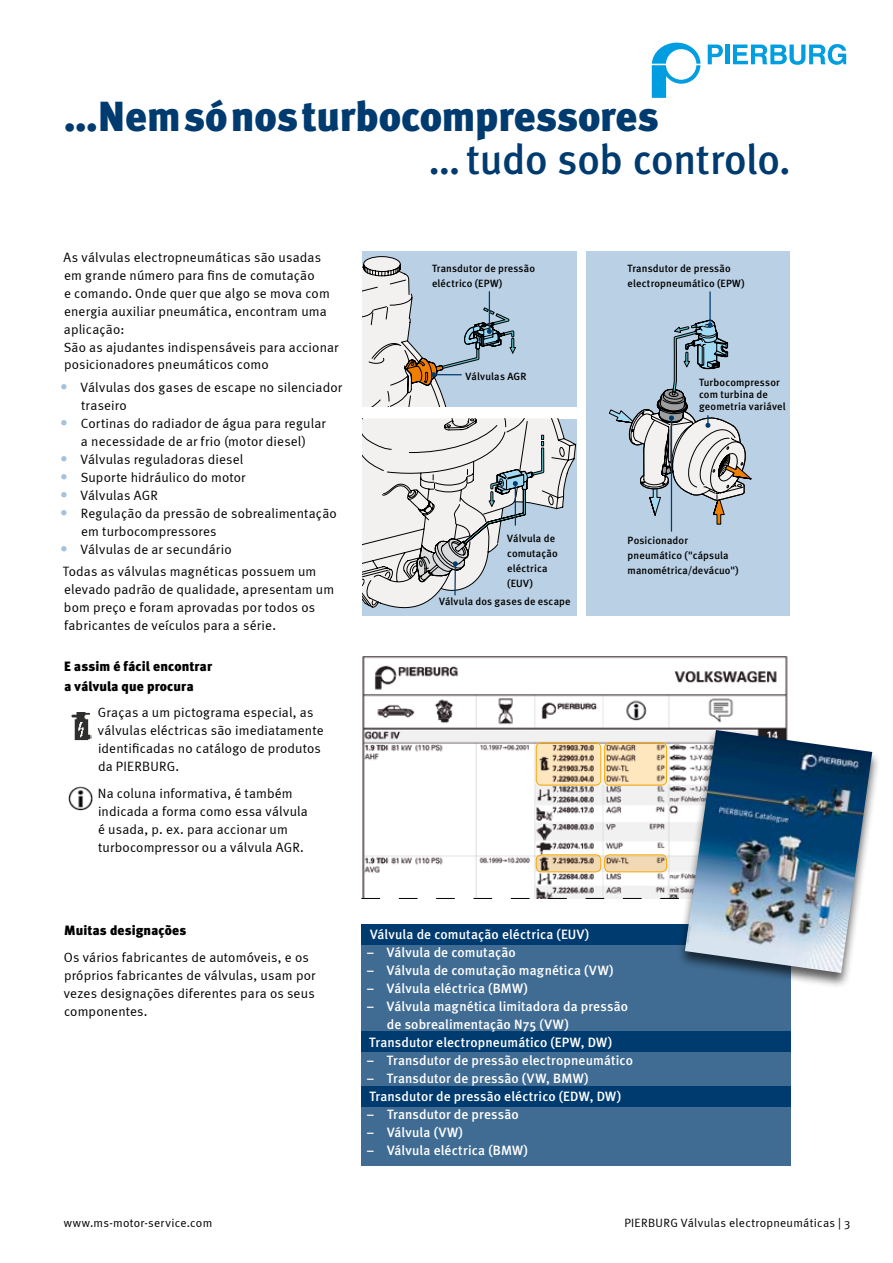
<style>
.page{position:relative;width:893px;height:1263px;background:#fff}
.page>*{position:absolute;margin:0;border:0;box-sizing:border-box;transform-origin:0 0}
.t1{font:900 42px "Meta";letter-spacing:-.005em;color:#003b6f}
.t2{font:500 42px "Meta";letter-spacing:-.01em;color:#003b6f}
.t3{font:13.5px/18px "Meta Normal";letter-spacing:.01em;color:#000}
.t4{font:500 13.5px/18px "Meta";letter-spacing:.01em;color:#fff}
.t5{font:13.5px/20.2px "Meta Black LF";letter-spacing:.01em;color:#000}
.t6{font:12px "Meta Normal";letter-spacing:.025em;color:#000}
.t7{font:500 10.5px/15px "Meta";letter-spacing:.015em;color:#000}
.s1{font-size:15px;color:#a4c2db}
</style>
<div class="page">
<div style="left:361px;top:924px;width:430px;height:242px;background:#406c93"></div>
<img style="left:362px;top:656px;width:426px;height:242px">
<img style="left:71px;top:712px;width:21px;height:29px">
<img style="left:68px;top:786px;width:25px;height:25px">
<div style="left:361px;top:924px;width:343px;height:21px;background:#003b6f"></div>
<div style="left:361px;top:1031px;width:430px;height:21px;background:#003b6f"></div>
<div style="left:361px;top:1086px;width:430px;height:21px;background:#003b6f"></div>
<svg style="left:536px;top:743px;width:65px;height:42px;background:#cfb899"></svg>
<div style="left:536px;top:742px;width:65px;height:43px;border:1px solid #f7a800;border-radius:5px"></div>
<svg style="left:605px;top:743px;width:62px;height:42px;background:#e3cca9"></svg>
<div style="left:604px;top:742px;width:63px;height:43px;border:1px solid #f7a800;border-radius:5px"></div>
<svg style="left:536px;top:855px;width:65px;height:17px"></svg>
<div style="left:536px;top:854px;width:65px;height:18px;border:1px solid #f7a800;border-radius:5px"></div>
<svg style="left:605px;top:855px;width:62px;height:17px"></svg>
<div style="left:604px;top:854px;width:63px;height:18px;border:1px solid #f7a800;border-radius:5px"></div>
<svg style="left:361px;top:898px;width:315px;height:1px"></svg>
<div style="left:676px;top:727px;width:204px;height:261px;background:#000;opacity:.65"></div>
<img style="left:685px;top:730px;width:187px;height:243px">
<svg style="left:652px;top:43px;width:48px;height:55px"></svg>
<svg style="left:708px;top:45px;width:15px;height:19px"></svg>
<hr style="left:725px;top:45px;width:4px;height:19px;background:#009ee0">
<svg style="left:733px;top:44px;width:113px;height:21px"></svg>
<div style="left:586px;top:251px;width:204px;height:365px;background:#bad0e4"></div>
<div style="left:362px;top:251px;width:214px;height:156px;background:#bad0e4"></div>
<svg style="left:362px;top:419px;width:214px;height:195px"></svg>
<hr style="left:671px;top:418px;width:1px;height:113px;background:#003b6f">
<hr style="left:709px;top:292px;width:2px;height:33px;background:#003b6f">
<svg style="left:609px;top:315px;width:143px;height:210px"></svg>
<svg style="left:362px;top:256px;width:154px;height:151px"></svg>
<h1 class="t1" style="left:64px;top:92px;width:597px">…Nem só nos turbocompressores</h1>
<h1 class="t2" style="left:428px;top:135px;width:364px">…tudo sob controlo.</h1>
<p class="t3" style="left:64px;top:248px;width:276px">As válvulas electropneumáticas são usadas em grande número para fins de comutação<br>e comando. Onde quer que algo se mova com energia auxiliar pneumática, encontram uma aplicação:<br>São as ajudantes indispensáveis para accionar posicionadores pneumáticos como</p>
<p class="t3" style="left:81px;top:378px;width:263px;text-indent:-21px"><span class="s1">•</span> Válvulas dos gases de escape no silenciador traseiro</p>
<p class="t3" style="left:60px;top:414px;width:267px;text-align:center"><span class="s1">•</span> Cortinas do radiador de água para regular a necessidade de ar frio (motor diesel)</p>
<p class="t3" style="left:60px;top:450px;width:185px"><span class="s1">•</span> Válvulas reguladoras diesel</p>
<p class="t3" style="left:60px;top:468px;width:187px"><span class="s1">•</span> Suporte hidráulico do motor</p>
<p class="t3" style="left:60px;top:486px;width:99px"><span class="s1">•</span> Válvulas AGR</p>
<p class="t3" style="left:81px;top:504px;width:257px;text-indent:-21px"><span class="s1">•</span> Regulação da pressão de sobrealimentação em turbocompressores</p>
<p class="t3" style="left:60px;top:538px;width:258px;line-height:22.2px"><span class="s1">•</span> Válvulas de ar secundário<br>Todas as válvulas magnéticas possuem um</p>
<p class="t3" style="left:64px;top:580px;width:272px">elevado padrão de qualidade, apresentam um bom preço e foram aprovadas por todos os fabricantes de veículos para a série.</p>
<p class="t5" style="left:64px;top:656px;width:149px">E assim é fácil encontrar a válvula que procura</p>
<p class="t3" style="left:98px;top:703px;width:227px">Graças a um pictograma especial, as válvulas eléctricas são imediatamente identificadas no catálogo de produtos da PIERBURG.</p>
<p class="t3" style="left:98px;top:784px;width:211px">Na coluna informativa, é também indicada a forma como essa válvula é usada, p. ex. para accionar um turbocompressor ou a válvula AGR.</p>
<p class="t7" style="left:432px;top:261px;width:104px">Transdutor de pressão eléctrico (EPW)</p>
<p class="t7" style="left:466px;top:369px;width:62px">Válvulas AGR</p>
<p class="t7" style="left:507px;top:531px;width:52px">Válvula de comutação eléctrica (EUV)</p>
<p class="t7" style="left:439px;top:594px;width:133px">Válvula dos gases de escape</p>
<p class="t7" style="left:628px;top:261px;width:118px">Transdutor de pressão electropneumático (EPW)</p>
<p class="t7" style="left:699px;top:376px;width:88px;line-height:12px">Turbocompressor com turbina de geometria variável</p>
<p class="t7" style="left:628px;top:533px;width:113px">Posicionador pneumático ("cápsula manométrica/de vácuo")</p>
<p class="t5" style="left:64px;top:920px;width:124px">Muitas designações</p>
<p class="t3" style="left:64px;top:948px;width:253px">Os vários fabricantes de automóveis, e os próprios fabricantes de válvulas, usam por vezes designações diferentes para os seus componentes.</p>
<p class="t4" style="left:370px;top:925px;width:221px">Válvula de comutação eléctrica (EUV)</p>
<p class="t4" style="left:366px;top:943px;width:151px">– Válvula de comutação</p>
<p class="t4" style="left:366px;top:961px;width:249px">– Válvula de comutação magnética (VW)</p>
<p class="t4" style="left:366px;top:979px;width:163px">– Válvula eléctrica (BMW)</p>
<p class="t4" style="left:366px;top:997px;width:263px">– Válvula magnética limitadora da pressão</p>
<p class="t4" style="left:387px;top:1015px;width:183px">de sobrealimentação N75 (VW)</p>
<p class="t4" style="left:369px;top:1033px;width:244px">Transdutor electropneumático (EPW, DW)</p>
<p class="t4" style="left:366px;top:1051px;width:268px">– Transdutor de pressão electropneumático</p>
<p class="t4" style="left:366px;top:1069px;width:256px">– Transdutor de pressão (VW, BMW)<br>Transdutor de pressão eléctrico (EDW, DW)</p>
<p class="t4" style="left:366px;top:1105px;width:154px">– Transdutor de pressão</p>
<p class="t4" style="left:366px;top:1123px;width:98px">– Válvula (VW)</p>
<p class="t4" style="left:366px;top:1141px;width:163px">– Válvula eléctrica (BMW)</p>
<p class="t6" style="left:64px;top:1216px;width:150px">www.ms-motor-service.com</p>
<p class="t6" style="left:624px;top:1216px;width:228px">PIERBURG Válvulas electropneumáticas | 3</p>
</div>
